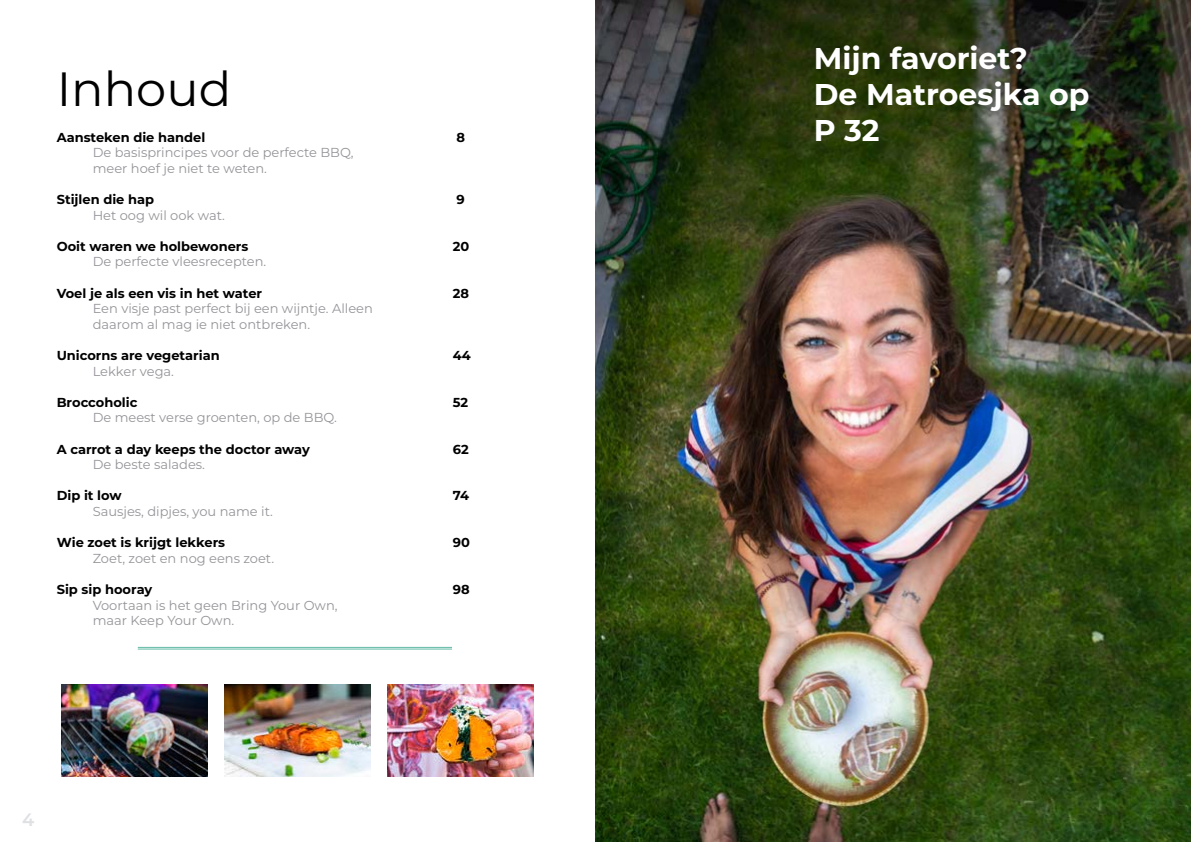
<style>
.page{position:relative;width:1191px;height:842px;background:#fff}
.page>*{position:absolute;margin:0;border:0;box-sizing:border-box;transform-origin:0 0}
.t1{font:48px "Montserrat";color:#000}
.t2{font:700 30px/36px "Montserrat";color:#fff}
.t3{font:600 18px "Montserrat";color:#dfe0e4}
.t4{font:13px/15.6px "Montserrat";color:#959398}
.t5{font:700 13px "Montserrat";color:#000}
</style>
<div class="page">
<hr style="left:138px;top:647px;width:314px;height:1px;background:#61b8a3">
<hr style="left:138px;top:649px;width:314px;height:1px;background:#61b8a3">
<img style="left:62px;top:685px;width:146px;height:92px">
<img style="left:225px;top:685px;width:145px;height:92px">
<img style="left:387px;top:685px;width:147px;height:92px">
<img style="left:595px;top:0;width:596px;height:842px">
<h1 class="t1" style="left:57px;top:56px;width:176px">Inhoud</h1>
<p class="t5" style="left:57px;top:128px;width:150px">Aansteken die handel</p>
<p class="t5" style="left:456px;top:128px;width:10px">8</p>
<p class="t4" style="left:93px;top:144px;width:262px">De basisprincipes voor de perfecte BBQ, meer hoef je niet te weten.</p>
<p class="t5" style="left:57px;top:190px;width:99px">Stijlen die hap</p>
<p class="t5" style="left:456px;top:190px;width:10px">9</p>
<p class="t4" style="left:93px;top:207px;width:134px">Het oog wil ook wat.</p>
<p class="t5" style="left:57px;top:237px;width:193px">Ooit waren we holbewoners</p>
<p class="t5" style="left:453px;top:237px;width:18px">20</p>
<p class="t4" style="left:93px;top:253px;width:175px">De perfecte vleesrecepten.</p>
<p class="t5" style="left:57px;top:284px;width:207px">Voel je als een vis in het water</p>
<p class="t5" style="left:453px;top:284px;width:18px">28</p>
<p class="t4" style="left:93px;top:300px;width:282px">Een visje past perfect bij een wijntje. Alleen daarom al mag ie niet ontbreken.</p>
<p class="t5" style="left:57px;top:346px;width:164px">Unicorns are vegetarian</p>
<p class="t5" style="left:453px;top:346px;width:19px">44</p>
<p class="t4" style="left:93px;top:363px;width:83px">Lekker vega.</p>
<p class="t5" style="left:57px;top:393px;width:82px">Broccoholic</p>
<p class="t5" style="left:453px;top:393px;width:17px">52</p>
<p class="t4" style="left:93px;top:409px;width:246px">De meest verse groenten, op de BBQ.</p>
<p class="t5" style="left:57px;top:440px;width:255px">A carrot a day keeps the doctor away</p>
<p class="t5" style="left:453px;top:440px;width:17px">62</p>
<p class="t4" style="left:93px;top:456px;width:114px">De beste salades.</p>
<p class="t5" style="left:57px;top:486px;width:66px">Dip it low</p>
<p class="t5" style="left:453px;top:486px;width:18px">74</p>
<p class="t4" style="left:93px;top:503px;width:182px">Sausjes, dipjes, you name it.</p>
<p class="t5" style="left:57px;top:533px;width:170px">Wie zoet is krijgt lekkers</p>
<p class="t5" style="left:453px;top:533px;width:19px">90</p>
<p class="t4" style="left:93px;top:550px;width:183px">Zoet, zoet en nog eens zoet.</p>
<p class="t5" style="left:57px;top:580px;width:97px">Sip sip hooray</p>
<p class="t5" style="left:453px;top:580px;width:18px">98</p>
<p class="t4" style="left:93px;top:597px;width:246px">Voortaan is het geen Bring Your Own, maar Keep Your Own.</p>
<h3 class="t3" style="left:22px;top:807px;width:14px">4</h3>
<h2 class="t2" style="left:814px;top:39px;width:277px">Mijn favoriet?<br>De Matroesjka op<br>P 32</h2>
</div>
